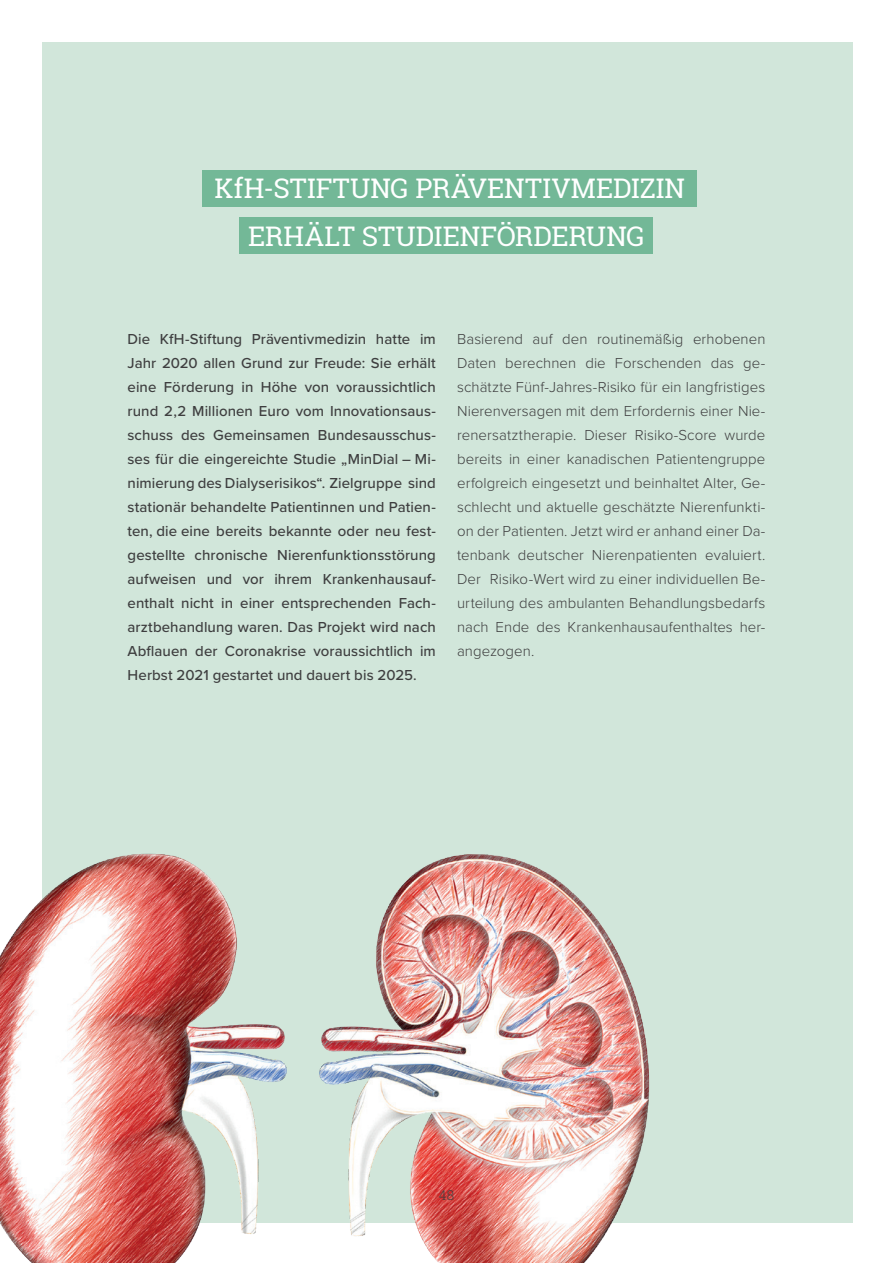
<style>
.page{position:relative;width:893px;height:1263px;background:#fff}
.page>*{position:absolute;margin:0;border:0;box-sizing:border-box;transform-origin:0 0}
.t1{font:27px/47.8px "Roboto Slab";letter-spacing:.005em;color:#fff;text-align:center}
.t2{font:500 15px/24px "Proxima Nova";letter-spacing:.005em;color:#3e3e3f;text-align:justify}
.t3{font:300 15px/24px "Proxima Nova";letter-spacing:.005em;color:#3e3e3f;text-align:justify}
.t4{font:300 13.5px "Roboto Slab";color:#3e3e3f}
</style>
<div class="page">
<div style="left:43px;top:43px;width:810px;height:1179px;background:#d1e6da"></div>
<div style="left:203px;top:170px;width:494px;height:37px;background:#73b897"></div>
<div style="left:240px;top:218px;width:413px;height:36px;background:#73b897"></div>
<img style="left:0;top:803px;width:679px;height:460px">
<h1 class="t1" style="left:214px;top:164px;width:472px">KfH-STIFTUNG PRÄVENTIVMEDIZIN<br>ERHÄLT STUDIENFÖRDERUNG</h1>
<p class="t2" style="left:128px;top:326px;width:310px">Die KfH-Stiftung Präventivmedizin hatte im Jahr 2020 allen Grund zur Freude: Sie erhält eine Förderung in Höhe von voraussichtlich rund 2,2 Millionen Euro vom Innovationsaus&shy;schuss des Gemeinsamen Bundesausschus&shy;ses für die eingereichte Studie „MinDial – Mi&shy;nimierung des Dialyserisikos“. Zielgruppe sind stationär behandelte Patientinnen und Patien&shy;ten, die eine bereits bekannte oder neu fest&shy;gestellte chronische Nierenfunktionsstörung aufweisen und vor ihrem Krankenhausauf&shy;enthalt nicht in einer entsprechenden Fach&shy;arztbehandlung waren. Das Projekt wird nach Abflauen der Coronakrise voraussichtlich im Herbst 2021 gestartet und dauert bis 2025.</p>
<p class="t3" style="left:457px;top:326px;width:310px">Basierend auf den routinemäßig erhobenen Daten berechnen die Forschenden das ge&shy;schätzte Fünf-Jahres-Risiko für ein langfristiges Nierenversagen mit dem Erfordernis einer Nie&shy;renersatztherapie. Dieser Risiko-Score wurde bereits in einer kanadischen Patientengruppe erfolgreich eingesetzt und beinhaltet Alter, Ge&shy;schlecht und aktuelle geschätzte Nierenfunkti&shy;on der Patienten. Jetzt wird er anhand einer Da&shy;tenbank deutscher Nierenpatienten evaluiert.<br>Der Risiko-Wert wird zu einer individuellen Be&shy;urteilung des ambulanten Behandlungsbedarfs nach Ende des Krankenhausaufenthaltes her&shy;angezogen.</p>
<p class="t4" style="left:439px;top:1186px;width:17px">48</p>
</div>
